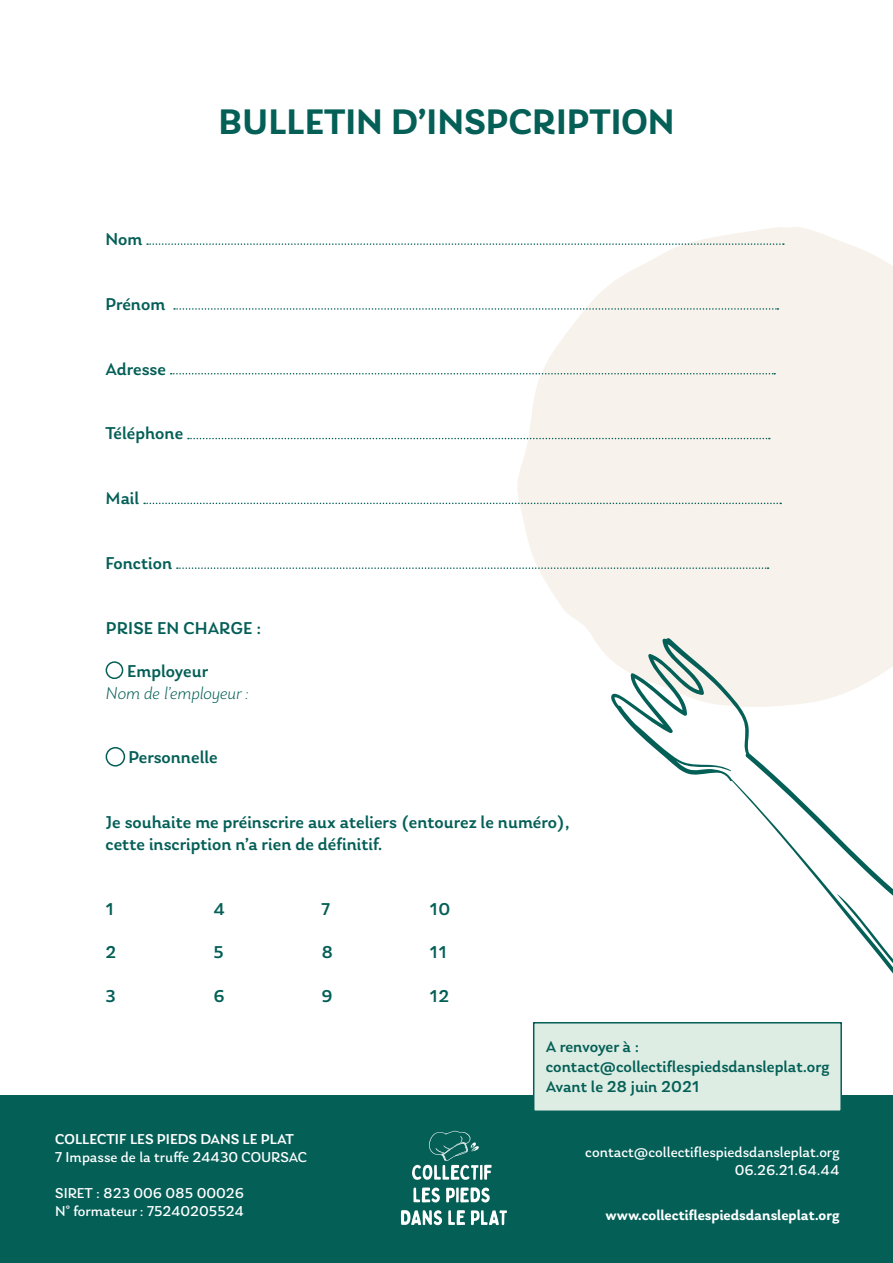
<style>
.page{position:relative;width:893px;height:1263px;background:#fff}
.page>*{position:absolute;margin:0;border:0;box-sizing:border-box;transform-origin:0 0}
.t1{font:600 37.2px "Laca";color:#045f57}
.t2{font:500 18px/21.6px "Laca";color:#045f57}
.t3{font:italic 300 18px "Laca";color:#045f57}
.t4{font:500 16.5px/19.8px "Laca";color:#045f57}
.t5{font:15px/18px "Laca";color:#fff}
.t6{font:600 15px "Laca";color:#fff}
.t7{font:500 15px "Laca";color:#fff}
</style>
<div class="page">
<svg style="left:517px;top:227px;width:376px;height:432px;background:#f7f3ed"></svg>
<div style="left:0;top:1096px;width:893px;height:167px;background:#045f57"></div>
<svg style="left:147px;top:243px;width:637px;height:2px"></svg>
<svg style="left:174px;top:308px;width:604px;height:2px"></svg>
<svg style="left:171px;top:373px;width:604px;height:1px"></svg>
<svg style="left:188px;top:438px;width:582px;height:1px"></svg>
<svg style="left:144px;top:503px;width:637px;height:1px"></svg>
<svg style="left:177px;top:567px;width:592px;height:2px"></svg>
<div style="left:106px;top:661px;width:17px;height:18px;border:2px solid #045f57;border-radius:50%"></div>
<div style="left:106px;top:747px;width:19px;height:19px;border:2px solid #045f57;border-radius:50%"></div>
<div style="left:533px;top:1022px;width:309px;height:90px;background:#deede3;border:2px solid #045f57"></div>
<svg style="left:412px;top:1130px;width:80px;height:50px"></svg>
<svg style="left:413px;top:1187px;width:27px;height:15px"></svg>
<svg style="left:446px;top:1187px;width:44px;height:15px"></svg>
<svg style="left:401px;top:1210px;width:41px;height:15px"></svg>
<svg style="left:448px;top:1210px;width:17px;height:15px"></svg>
<svg style="left:471px;top:1210px;width:36px;height:15px"></svg>
<svg style="left:611px;top:638px;width:282px;height:392px"></svg>
<h1 class="t1" style="left:219px;top:99px;width:457px">BULLETIN D’INSPCRIPTION</h1>
<p class="t2" style="left:106px;top:228px;width:38px">Nom</p>
<p class="t2" style="left:106px;top:293px;width:61px">Prénom</p>
<p class="t2" style="left:106px;top:358px;width:62px">Adresse</p>
<p class="t2" style="left:106px;top:422px;width:79px">Téléphone</p>
<p class="t2" style="left:106px;top:487px;width:35px">Mail</p>
<p class="t2" style="left:106px;top:552px;width:68px">Fonction</p>
<p class="t2" style="left:106px;top:617px;width:157px">PRISE EN CHARGE :</p>
<p class="t2" style="left:127px;top:660px;width:82px">Employeur</p>
<p class="t3" style="left:106px;top:682px;width:145px">Nom de l’employeur :</p>
<p class="t2" style="left:128px;top:746px;width:91px">Personnelle</p>
<p class="t2" style="left:106px;top:811px;width:466px">Je souhaite me préinscrire aux ateliers (entourez le numéro), cette inscription n’a rien de définitif.</p>
<p class="t2" style="left:106px;top:898px;width:10px">1</p>
<p class="t2" style="left:214px;top:898px;width:13px">4</p>
<p class="t2" style="left:322px;top:898px;width:10px">7</p>
<p class="t2" style="left:430px;top:898px;width:22px">10</p>
<p class="t2" style="left:106px;top:941px;width:12px">2</p>
<p class="t2" style="left:214px;top:941px;width:12px">5</p>
<p class="t2" style="left:322px;top:941px;width:13px">8</p>
<p class="t2" style="left:430px;top:941px;width:19px">11</p>
<p class="t2" style="left:106px;top:985px;width:12px">3</p>
<p class="t2" style="left:214px;top:985px;width:13px">6</p>
<p class="t2" style="left:322px;top:985px;width:13px">9</p>
<p class="t2" style="left:430px;top:985px;width:21px">12</p>
<p class="t7" style="left:55px;top:1130px;width:240px">COLLECTIF LES PIEDS DANS LE PLAT</p>
<p class="t5" style="left:55px;top:1148px;width:253px">7 Impasse de la truffe 24430 COURSAC</p>
<p class="t5" style="left:55px;top:1184px;width:190px">SIRET : 823 006 085 00026<br>N° formateur : 75240205524</p>
<p class="t4" style="left:546px;top:1037px;width:285px">A renvoyer à : contact@collectiflespiedsdansleplat.org<br>Avant le 28 juin 2021</p>
<p class="t5" style="left:585px;top:1143px;width:256px;text-align:right">contact@collectiflespiedsdansleplat.org<br>06.26.21.64.44</p>
<p class="t6" style="left:605px;top:1206px;width:235px">www.collectiflespiedsdansleplat.org</p>
</div>
